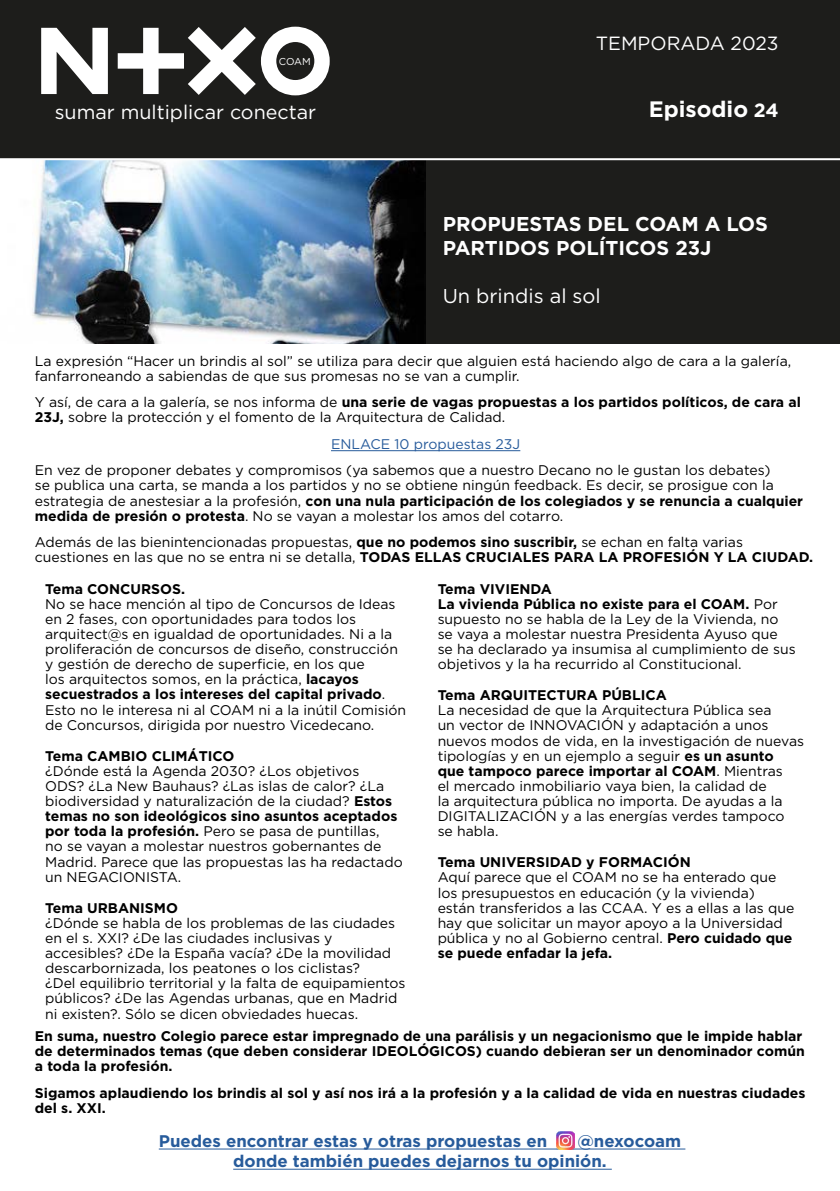
<style>
.page{position:relative;width:840px;height:1191px;background:#fff}
.page>*{position:absolute;margin:0;border:0;box-sizing:border-box;transform-origin:0 0}
.t1{font:700 22.2px "Gotham Pro";color:#fff}
.t2{font:700 20px/24px "Gotham Pro";color:#fff}
.t3{font:20px "Gotham Pro";color:#fff}
.t4{font:19.6px "Gotham Pro";color:#fff}
.t5{font:19.2px "Gotham Pro";color:#fff}
.t6{font:700 16.8px/20.2px "Gotham Pro";color:#275b9b}
.t7{font:14px/15.2px "Gotham Pro";color:#000}
.t8{font:700 14px/15.2px "Gotham Pro";color:#000}
.t9{font:14px "Gotham Pro";color:#275b9b}
.t10{font:10px "Gotham Pro";color:#fff}
.s1{font-size:19.2px}
.s2{font-weight:700}
</style>
<div class="page">
<div style="left:420px;top:160px;width:419px;height:184px;background:#1d1d1b"></div>
<div style="left:0;top:0;width:839px;height:159px;background:#1d1d1b"></div>
<svg style="left:41px;top:28px;width:67px;height:66px"></svg>
<svg style="left:118px;top:27px;width:211px;height:68px"></svg>
<hr style="left:159px;top:1148px;width:526px;height:1px;background:#275b9b">
<hr style="left:233px;top:1168px;width:378px;height:1px;background:#275b9b">
<img style="left:556px;top:1131px;width:18px;height:18px">
<img style="left:32px;top:160px;width:393px;height:184px">
<hr style="left:0;top:158px;width:839px;height:2px;background:#fff">
<hr style="left:331px;top:450px;width:189px;height:1px;background:#275b9b">
<p class="t10" style="left:279px;top:56px;width:33px">COAM</p>
<h3 class="t4" style="left:55px;top:102px;width:263px">sumar multiplicar conectar</h3>
<h3 class="t5" style="left:595px;top:32px;width:184px">TEMPORADA 2023</h3>
<h1 class="t1" style="left:648px;top:97px;width:131px">Episodio <span class="s1">24</span></h1>
<h2 class="t2" style="left:442px;top:211px;width:326px">PROPUESTAS DEL COAM A LOS<br>PARTIDOS POLÍTICOS 23J</h2>
<h2 class="t3" style="left:442px;top:284px;width:159px">Un brindis al sol</h2>
<p class="t7" style="left:35px;top:353px;width:757px">La expresión “Hacer un brindis al sol” se utiliza para decir que alguien está haciendo algo de cara a la galería, fanfarroneando a sabiendas de que sus promesas no se van a cumplir.</p>
<p class="t7" style="left:35px;top:395px;width:767px">Y así, de cara a la galería, se nos informa de <span class="s2">una serie de vagas propuestas a los partidos políticos, de cara al<br>23J,</span> sobre la protección y el fomento de la Arquitectura de Calidad.</p>
<p class="t9" style="left:331px;top:436px;width:191px">ENLACE 10 propuestas 23J</p>
<p class="t7" style="left:35px;top:463px;width:769px">En vez de proponer debates y compromisos (ya sabemos que a nuestro Decano no le gustan los debates)<br>se publica una carta, se manda a los partidos y no se obtiene ningún feedback. Es decir, se prosigue con la estrategia de anestesiar a la profesión, <span class="s2">con una nula participación de los colegiados y se renuncia a cualquier medida de presión o protesta</span>. No se vayan a molestar los amos del cotarro.</p>
<p class="t7" style="left:35px;top:534px;width:779px">Además de las bienintencionadas propuestas, <span class="s2">que no podemos sino suscribir,</span> se echan en falta varias cuestiones en las que no se entra ni se detalla, <span class="s2">TODAS ELLAS CRUCIALES PARA LA PROFESIÓN Y LA CIUDAD.</span></p>
<p class="t8" style="left:45px;top:580px;width:141px">Tema CONCURSOS.</p>
<p class="t7" style="left:45px;top:596px;width:362px">No se hace mención al tipo de Concursos de Ideas en 2 fases, con oportunidades para todos los arquitect@s en igualdad de oportunidades. Ni a la proliferación de concursos de diseño, construcción y gestión de derecho de superficie, en los que<br>los arquitectos somos, en la práctica, <span class="s2">lacayos secuestrados a los intereses del capital privado</span>.<br>Esto no le interesa ni al COAM ni a la inútil Comisión de Concursos, dirigida por nuestro Vicedecano.</p>
<p class="t8" style="left:45px;top:748px;width:191px">Tema CAMBIO CLIMÁTICO</p>
<p class="t7" style="left:45px;top:763px;width:359px">¿Dónde está la Agenda 2030? ¿Los objetivos<br>ODS? ¿La New Bauhaus? ¿Las islas de calor? ¿La biodiversidad y naturalización de la ciudad? <span class="s2">Estos temas no son ideológicos sino asuntos aceptados por toda la profesión.</span> Pero se pasa de puntillas,<br>no se vayan a molestar nuestros gobernantes de Madrid. Parece que las propuestas las ha redactado un NEGACIONISTA.</p>
<p class="t8" style="left:45px;top:900px;width:134px">Tema URBANISMO</p>
<p class="t7" style="left:45px;top:915px;width:361px">¿Dónde se habla de los problemas de las ciudades en el s. XXI? ¿De las ciudades inclusivas y accesibles? ¿De la España vacía? ¿De la movilidad descarbornizada, los peatones o los ciclistas?<br>¿Del equilibrio territorial y la falta de equipamientos públicos? ¿De las Agendas urbanas, que en Madrid ni existen?. Sólo se dicen obviedades huecas.</p>
<p class="t7" style="left:437px;top:581px;width:359px"><span class="s2">Tema VIVIENDA<br>La vivienda Pública no existe para el COAM.</span> Por supuesto no se habla de la Ley de la Vivienda, no se vaya a molestar nuestra Presidenta Ayuso que se ha declarado ya insumisa al cumplimiento de sus objetivos y la ha recurrido al Constitucional.</p>
<p class="t8" style="left:437px;top:687px;width:230px">Tema ARQUITECTURA PÚBLICA</p>
<p class="t7" style="left:437px;top:703px;width:368px">La necesidad de que la Arquitectura Pública sea<br>un vector de INNOVACIÓN y adaptación a unos nuevos modos de vida, en la investigación de nuevas tipologías y en un ejemplo a seguir <span class="s2">es un asunto<br>que tampoco parece importar al COAM</span>. Mientras<br>el mercado inmobiliario vaya bien, la calidad de<br>la arquitectura pública no importa. De ayudas a la DIGITALIZACIÓN y a las energías verdes tampoco<br>se habla.</p>
<p class="t8" style="left:437px;top:854px;width:254px">Tema UNIVERSIDAD y FORMACIÓN</p>
<p class="t7" style="left:437px;top:870px;width:358px">Aquí parece que el COAM no se ha enterado que los presupuestos en educación (y la vivienda) están transferidos a las CCAA. Y es a ellas a las que hay que solicitar un mayor apoyo a la Universidad pública y no al Gobierno central. <span class="s2">Pero cuidado que se puede enfadar la jefa.</span></p>
<p class="t8" style="left:35px;top:1028px;width:771px">En suma, nuestro Colegio parece estar impregnado de una parálisis y un negacionismo que le impide hablar de determinados temas (que deben considerar IDEOLÓGICOS) cuando debieran ser un denominador común a toda la profesión.</p>
<p class="t8" style="left:35px;top:1085px;width:771px">Sigamos aplaudiendo los brindis al sol y así nos irá a la profesión y a la calidad de vida en nuestras ciudades del s. XXI.</p>
<p class="t6" style="left:159px;top:1130px;width:389px">Puedes encontrar estas y otras propuestas en</p>
<p class="t6" style="left:233px;top:1130px;width:449px;text-indent:344px">@nexocoam donde también puedes dejarnos tu opinión.</p>
</div>
